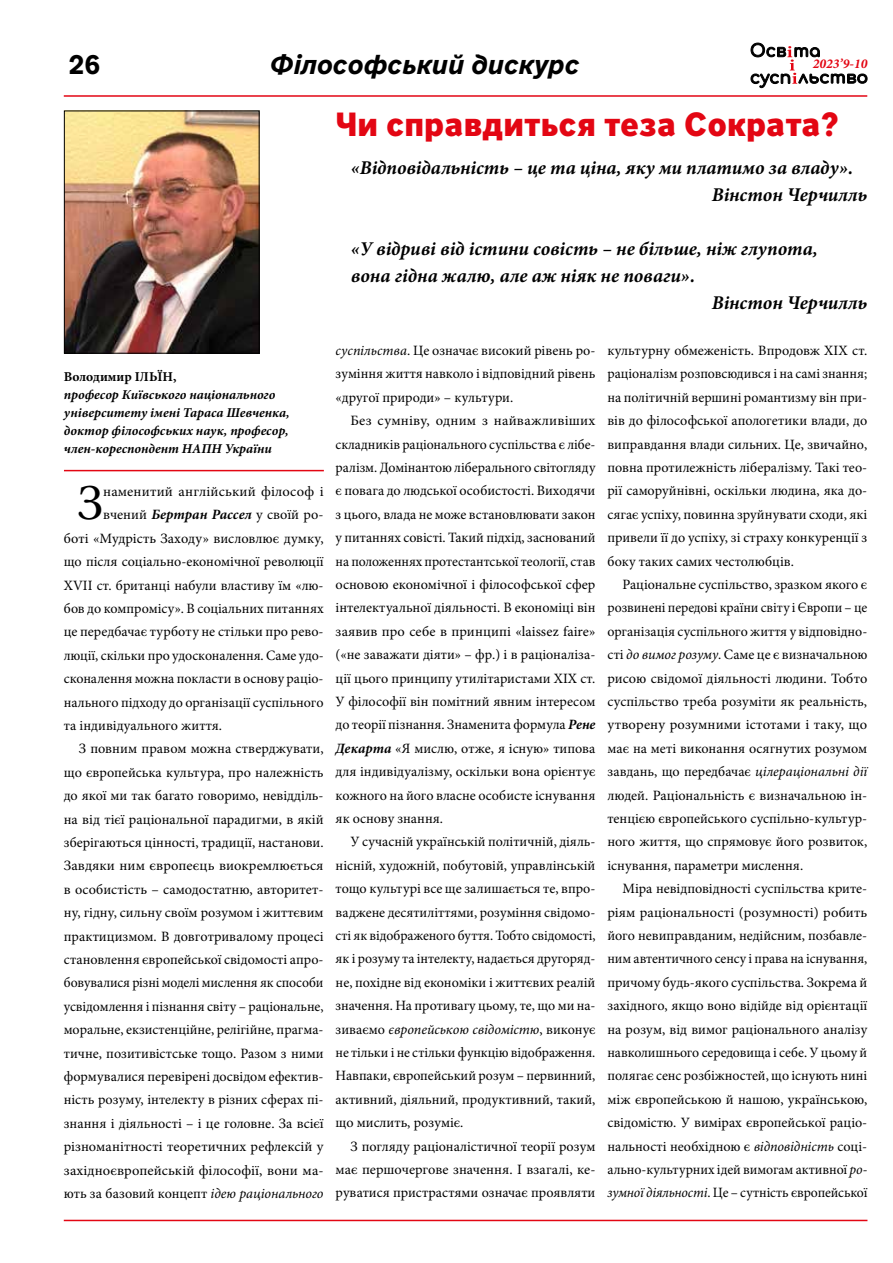
<style>
.page{position:relative;width:893px;height:1263px;background:#fff}
.page>*{position:absolute;margin:0;border:0;box-sizing:border-box;transform-origin:0 0}
.t1{font:50.25px "Minion Pro";color:#000}
.t2{font:900 33px "Nort";color:#e30613}
.t3{font:italic 700 27px "Nort";color:#000}
.t4{font:700 27px "Nort";color:#000}
.t5{font:italic 700 19.5px/27px "Minion Pro";color:#000}
.t6{font:14.25px/23.4px "Minion Pro";color:#000;text-align:justify}
.t7{font:14.25px "Minion Pro";color:#000;scale:.96 1}
.t8{font:italic 700 13.5px/18px "Minion Pro";color:#000}
.t9{font:700 13.5px "Minion Pro";color:#000}
.t10{font:italic 700 13.5px "Minion Pro";color:#e30613}
.s1{font-weight:700;font-style:italic}
.s2{font-style:italic}
</style>
<div class="page">
<svg style="left:751px;top:43px;width:116px;height:45px"></svg>
<hr style="left:64px;top:1220px;width:803px;height:1px;background:#e30613">
<hr style="left:64px;top:95px;width:803px;height:2px;background:#e30613">
<img style="left:66px;top:113px;width:192px;height:239px">
<div style="left:64px;top:111px;width:196px;height:243px;border:1px solid #000"></div>
<hr style="left:64px;top:470px;width:260px;height:1px;background:#e30613">
<h3 class="t4" style="left:69px;top:46px;width:33px">26</h3>
<h3 class="t3" style="left:270px;top:46px;width:311px">Філософський дискурс</h3>
<p class="t10" style="left:813px;top:54px;width:56px">2023’9-10</p>
<h2 class="t2" style="left:336px;top:102px;width:505px">Чи справдиться теза Сократа?</h2>
<h3 class="t5" style="left:712px;top:153px;width:157px;text-indent:-361px">«Відповідальність – це та ціна, яку ми платимо за владу».<br>Вінстон Черчилль</h3>
<h3 class="t5" style="left:351px;top:235px;width:469px">«У відриві від істини совість – не більше, ніж глупота,</h3>
<h3 class="t5" style="left:351px;top:261px;width:346px">вона гідна жалю, але аж ніяк не поваги».</h3>
<h3 class="t5" style="left:712px;top:289px;width:157px">Вінстон Черчилль</h3>
<p class="t9" style="left:64px;top:367px;width:114px">Володимир ІЛЬЇН,</p>
<p class="t8" style="left:64px;top:385px;width:227px">професор Київського національного університету імені Тараса Шевченка, доктор філософських наук, професор, член-кореспондент НАПН України</p>
<h1 class="t1" style="left:77px;top:470px;width:27px">З</h1>
<p class="t6" style="left:103px;top:480px;width:222px">наменитий англійський філософ і</p>
<p class="t6" style="left:103px;top:503px;width:222px">вчений <span class="s1">Бертран Рассел</span> у своїй ро-</p>
<p class="t6" style="left:64px;top:527px;width:261px">боті «Мудрість Заходу» висловлює думку,</p>
<p class="t6" style="left:64px;top:550px;width:261px">що після соціально-економічної революції</p>
<p class="t6" style="left:64px;top:573px;width:261px">ХVІІ ст. британці набули властиву їм «лю-</p>
<p class="t6" style="left:64px;top:597px;width:261px">бов до компромісу». В соціальних питаннях</p>
<p class="t6" style="left:64px;top:620px;width:261px">це передбачає турботу не стільки про рево-</p>
<p class="t6" style="left:64px;top:644px;width:261px">люції, скільки про удосконалення. Саме удо-</p>
<p class="t6" style="left:64px;top:667px;width:261px">сконалення можна покласти в основу раціо-</p>
<p class="t6" style="left:64px;top:690px;width:261px">нального підходу до організації суспільного</p>
<p class="t6" style="left:64px;top:714px;width:160px">та індивідуального життя.</p>
<p class="t6" style="left:79px;top:737px;width:246px">З повним правом можна стверджувати,</p>
<p class="t6" style="left:64px;top:761px;width:261px">що європейська культура, про належність</p>
<p class="t6" style="left:64px;top:784px;width:261px">до якої ми так багато говоримо, невідділь-</p>
<p class="t6" style="left:64px;top:807px;width:261px">на від тієї раціональної парадигми, в якій</p>
<p class="t6" style="left:64px;top:831px;width:261px">зберігаються цінності, традиції, настанови.</p>
<p class="t6" style="left:64px;top:854px;width:261px">Завдяки ним європеєць виокремлюється</p>
<p class="t6" style="left:64px;top:878px;width:261px">в особистість – самодостатню, авторитет-</p>
<p class="t6" style="left:64px;top:901px;width:261px">ну, гідну, сильну своїм розумом і життєвим</p>
<p class="t6" style="left:64px;top:924px;width:261px">практицизмом. В довготривалому процесі</p>
<p class="t6" style="left:64px;top:948px;width:261px">становлення європейської свідомості апро-</p>
<p class="t7" style="left:64px;top:973px;width:272px">бовувалися різні моделі мислення як способи</p>
<p class="t6" style="left:64px;top:995px;width:261px">усвідомлення і пізнання світу – раціональне,</p>
<p class="t6" style="left:64px;top:1018px;width:261px">моральне, екзистенційне, релігійне, прагма-</p>
<p class="t6" style="left:64px;top:1041px;width:261px">тичне, позитивістське тощо. Разом з ними</p>
<p class="t6" style="left:64px;top:1065px;width:261px">формувалися перевірені досвідом ефектив-</p>
<p class="t6" style="left:64px;top:1088px;width:261px">ність розуму, інтелекту в різних сферах пі-</p>
<p class="t6" style="left:64px;top:1112px;width:261px">знання і діяльності – і це головне. За всієї</p>
<p class="t6" style="left:64px;top:1135px;width:261px">різноманітності теоретичних рефлексій у</p>
<p class="t6" style="left:64px;top:1158px;width:261px">західноєвропейській філософії, вони ма-</p>
<p class="t6" style="left:64px;top:1182px;width:261px">ють за базовий концепт <span class="s2">ідею раціонального</span></p>
<p class="t6" style="left:336px;top:339px;width:261px"><span class="s2">суспільства</span>. Це означає високий рівень ро&shy;зуміння життя навколо і відповідний рівень «другої природи» – культури.</p>
<p class="t6" style="left:336px;top:409px;width:261px;text-indent:15px">Без сумніву, одним з найважливіших складників раціонального суспільства є лібе&shy;ралізм. Домінантою ліберального світогляду є повага до людської особистості. Виходячи з цього, влада не може встановлювати закон у питаннях совісті. Такий підхід, заснований на положеннях протестантської теології, став основою економічної і філософської сфер інтелектуальної діяльності. В економіці він заявив про себе в принципі «laissez faire» («не заважати діяти» – фр.) і в раціоналіза&shy;ції цього принципу утилітаристами ХІХ ст.<br>У філософії він помітний явним інтересом до теорії пізнання. Знаменита формула <span class="s1">Рене Декарта</span> «Я мислю, отже, я існую» типова для індивідуалізму, оскільки вона орієнтує кожного на його власне особисте існування як основу знання.</p>
<p class="t6" style="left:336px;top:830px;width:261px;text-indent:15px">У сучасній українській політичній, діяль&shy;нісній, художній, побутовій, управлінській тощо культурі все ще залишається те, впро&shy;ваджене десятиліттями, розуміння свідомо&shy;сті як відображеного буття. Тобто свідомості, як і розуму та інтелекту, надається другоряд&shy;не, похідне від економіки і життєвих реалій значення. На противагу цьому, те, що ми на&shy;зиваємо <span class="s2">європейською свідомістю</span>, виконує не тільки і не стільки функцію відображення.<br>Навпаки, європейський розум – первинний, активний, діяльний, продуктивний, такий, що мислить, розуміє.</p>
<p class="t6" style="left:336px;top:1134px;width:261px;text-indent:15px">З погляду раціоналістичної теорії розум має першочергове значення. І взагалі, ке&shy;руватися пристрастями означає проявляти</p>
<p class="t6" style="left:607px;top:339px;width:261px">культурну обмеженість. Впродовж ХІХ ст. раціоналізм розповсюдився і на самі знання; на політичній вершині романтизму він при&shy;вів до філософської апологетики влади, до виправдання влади сильних. Це, звичайно, повна протилежність лібералізму. Такі тео&shy;рії саморуйнівні, оскільки людина, яка до&shy;сягає успіху, повинна зруйнувати сходи, які привели її до успіху, зі страху конкуренції з боку таких самих честолюбців.</p>
<p class="t6" style="left:607px;top:573px;width:261px;text-indent:15px">Раціональне суспільство, зразком якого є розвинені передові країни світу і Європи – це організація суспільного життя у відповідно&shy;сті <span class="s2">до вимог розуму</span>. Саме це є визначальною рисою свідомої діяльності людини. Тобто суспільство треба розуміти як реальність, утворену розумними істотами і таку, що має на меті виконання осягнутих розумом завдань, що передбачає <span class="s2">цілераціональні дії </span>людей. Раціональність є визначальною ін&shy;тенцією європейського суспільно-культур&shy;ного життя, що спрямовує його розвиток, існування, параметри мислення.</p>
<p class="t6" style="left:607px;top:877px;width:261px;text-indent:15px">Міра невідповідності суспільства крите&shy;ріям раціональності (розумності) робить його невиправданим, недійсним, позбавле&shy;ним автентичного сенсу і права на існування, причому будь-якого суспільства. Зокрема й західного, якщо воно відійде від орієнтації на розум, від вимог раціонального аналізу навколишнього середовища і себе. У цьому й полягає сенс розбіжностей, що існують нині між європейською й нашою, українською, свідомістю. У вимірах європейської раціо&shy;нальності необхідною є <span class="s2">відповідність</span> соці&shy;ально-культурних ідей вимогам активної <span class="s2">ро&shy;зумної діяльності</span>. Це – сутність європейської</p>
</div>
